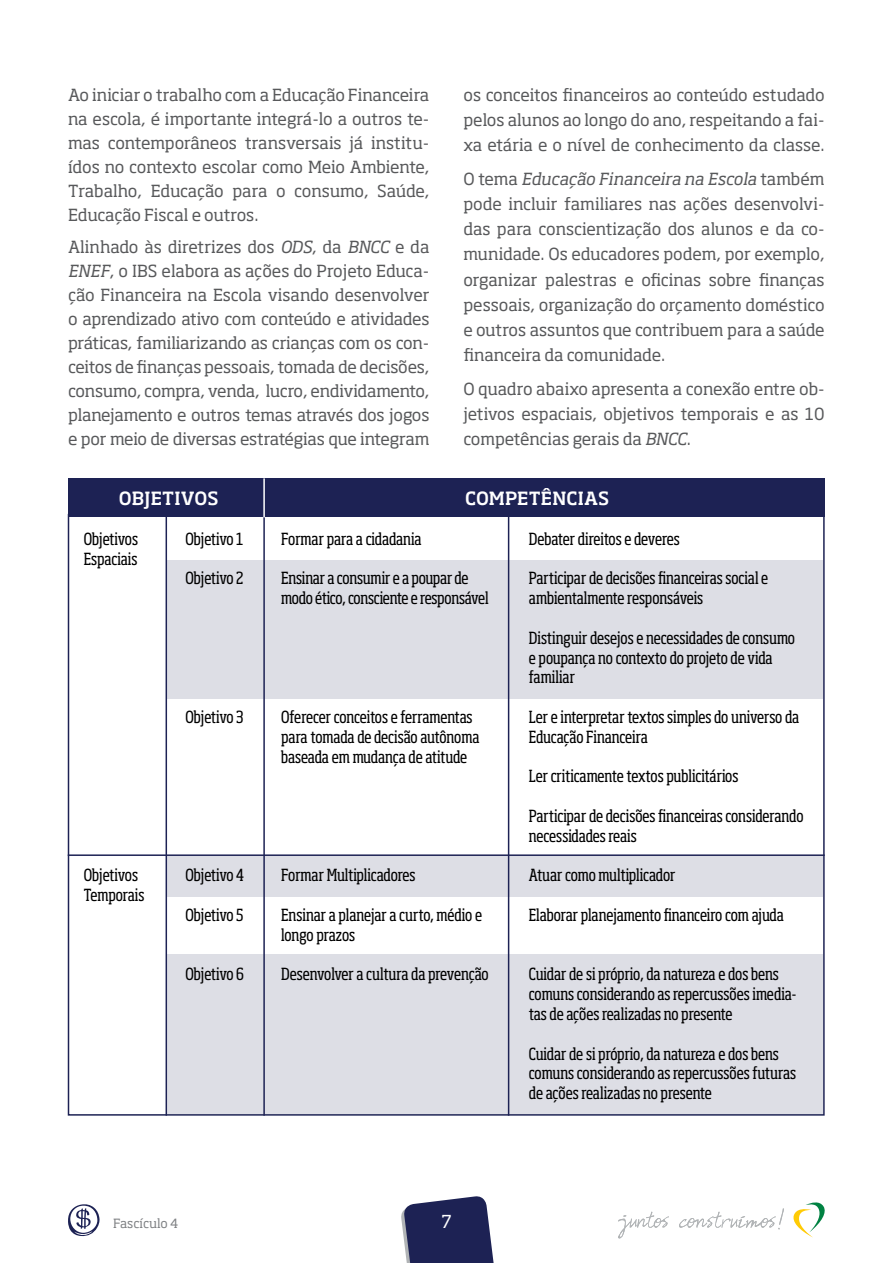
<style>
.page{position:relative;width:893px;height:1263px;background:#fff}
.page>*{position:absolute;margin:0;border:0;box-sizing:border-box;transform-origin:0 0}
.t1{font:500 18px "Soho Std";letter-spacing:.01em;color:#fff}
.t2{font:17.7px "Soho Std";color:#fff}
.t3{font:16.5px/24px "Soho Std";letter-spacing:-.015em;color:#58595b;text-align:justify}
.t4{font:condensed 16.5px/19.8px "Soho Std";letter-spacing:-.01em;color:#000}
.t5{font:12.6px "Soho Std";letter-spacing:-.01em;color:#808285}
.s1{font-style:italic}
</style>
<div class="page">
<svg style="left:401px;top:1196px;width:93px;height:67px;background:#40446e"></svg>
<svg style="left:793px;top:1202px;width:32px;height:35px"></svg>
<svg style="left:618px;top:1208px;width:166px;height:30px"></svg>
<svg style="left:68px;top:1204px;width:32px;height:32px"></svg>
<div style="left:166px;top:954px;width:657px;height:160px;background:#dddee5"></div>
<div style="left:166px;top:855px;width:657px;height:42px;background:#dddee5"></div>
<div style="left:68px;top:478px;width:757px;height:39px;background:#1d2254"></div>
<hr style="left:166px;top:513px;width:1px;height:603px;background:#1d2254">
<div style="left:166px;top:561px;width:657px;height:138px;background:#dddee5"></div>
<hr style="left:263px;top:513px;width:2px;height:603px;background:#1d2254">
<hr style="left:508px;top:513px;width:1px;height:603px;background:#1d2254">
<hr style="left:263px;top:478px;width:2px;height:39px;background:#fff">
<hr style="left:68px;top:854px;width:757px;height:2px;background:#1d2254">
<p class="t3" style="left:68px;top:82px;width:363px">Ao iniciar o trabalho com a Educação Financeira na escola, é importante integrá-lo a outros te&shy;mas contemporâneos transversais já institu&shy;ídos no contexto escolar como Meio Ambiente, Trabalho, Educação para o consumo, Saúde, Educação Fiscal e outros.</p>
<p class="t3" style="left:68px;top:235px;width:363px">Alinhado às diretrizes dos <span class="s1">ODS</span>, da <span class="s1">BNCC</span> e da <span class="s1">ENEF</span>, o IBS elabora as ações do Projeto Educa&shy;ção Financeira na Escola visando desenvolver o aprendizado ativo com conteúdo e atividades práticas, familiarizando as crianças com os con&shy;ceitos de finanças pessoais, tomada de decisões, consumo, compra, venda, lucro, endividamento, planejamento e outros temas através dos jogos e por meio de diversas estratégias que integram</p>
<p class="t3" style="left:463px;top:82px;width:363px;line-height:25.2px">os conceitos financeiros ao conteúdo estudado pelos alunos ao longo do ano, respeitando a fai&shy;xa etária e o nível de conhecimento da classe.</p>
<p class="t3" style="left:463px;top:166px;width:363px;line-height:25.2px">O tema <span class="s1">Educação Financeira na Escola</span> também pode incluir familiares nas ações desenvolvi&shy;das para conscientização dos alunos e da co&shy;munidade. Os educadores podem, por exemplo, organizar palestras e oficinas sobre finanças pessoais, organização do orçamento doméstico e outros assuntos que contribuem para a saúde financeira da comunidade.</p>
<p class="t3" style="left:463px;top:376px;width:363px;line-height:25.2px">O quadro abaixo apresenta a conexão entre ob&shy;jetivos espaciais, objetivos temporais e as 10 competências gerais da <span class="s1">BNCC</span>.</p>
<p class="t1" style="left:119px;top:487px;width:101px">OBJETIVOS</p>
<p class="t1" style="left:465px;top:487px;width:145px">COMPETÊNCIAS</p>
<p class="t4" style="left:84px;top:528px;width:56px">Objetivos<br>Espaciais</p>
<p class="t4" style="left:186px;top:528px;width:59px">Objetivo 1</p>
<p class="t4" style="left:186px;top:568px;width:60px">Objetivo 2</p>
<p class="t4" style="left:281px;top:528px;width:142px">Formar para a cidadania</p>
<p class="t4" style="left:281px;top:568px;width:209px">Ensinar a consumir e a poupar de modo ético, consciente e responsável</p>
<p class="t4" style="left:529px;top:528px;width:152px">Debater direitos e deveres</p>
<p class="t4" style="left:529px;top:568px;width:241px">Participar de decisões financeiras social e ambientalmente responsáveis</p>
<p class="t4" style="left:529px;top:627px;width:268px">Distinguir desejos e necessidades de consumo e poupança no contexto do projeto de vida familiar</p>
<p class="t4" style="left:529px;top:707px;width:272px">Ler e interpretar textos simples do universo da<br>Educação Financeira</p>
<p class="t4" style="left:529px;top:766px;width:211px">Ler criticamente textos publicitários</p>
<p class="t4" style="left:529px;top:806px;width:276px">Participar de decisões financeiras considerando necessidades reais</p>
<p class="t4" style="left:529px;top:865px;width:148px">Atuar como multiplicador</p>
<p class="t4" style="left:529px;top:905px;width:257px">Elaborar planejamento financeiro com ajuda</p>
<p class="t4" style="left:281px;top:707px;width:200px">Oferecer conceitos e ferramentas para tomada de decisão autônoma baseada em mudança de atitude</p>
<p class="t4" style="left:186px;top:707px;width:60px">Objetivo 3</p>
<p class="t4" style="left:84px;top:865px;width:62px">Objetivos<br>Temporais</p>
<p class="t4" style="left:186px;top:865px;width:60px">Objetivo 4</p>
<p class="t4" style="left:186px;top:905px;width:60px">Objetivo 5</p>
<p class="t4" style="left:281px;top:865px;width:136px">Formar Multiplicadores</p>
<p class="t4" style="left:281px;top:905px;width:202px">Ensinar a planejar a curto, médio e longo prazos</p>
<p class="t4" style="left:281px;top:964px;width:209px">Desenvolver a cultura da prevenção</p>
<p class="t4" style="left:186px;top:964px;width:60px">Objetivo 6</p>
<p class="t4" style="left:529px;top:964px;width:269px">Cuidar de si próprio, da natureza e dos bens comuns considerando as repercussões imedia&shy;tas de ações realizadas no presente</p>
<p class="t4" style="left:529px;top:1043px;width:269px">Cuidar de si próprio, da natureza e dos bens comuns considerando as repercussões futuras de ações realizadas no presente</p>
<p class="t5" style="left:113px;top:1215px;width:67px">Fascículo 4</p>
<p class="t2" style="left:441px;top:1210px;width:12px">7</p>
</div>
